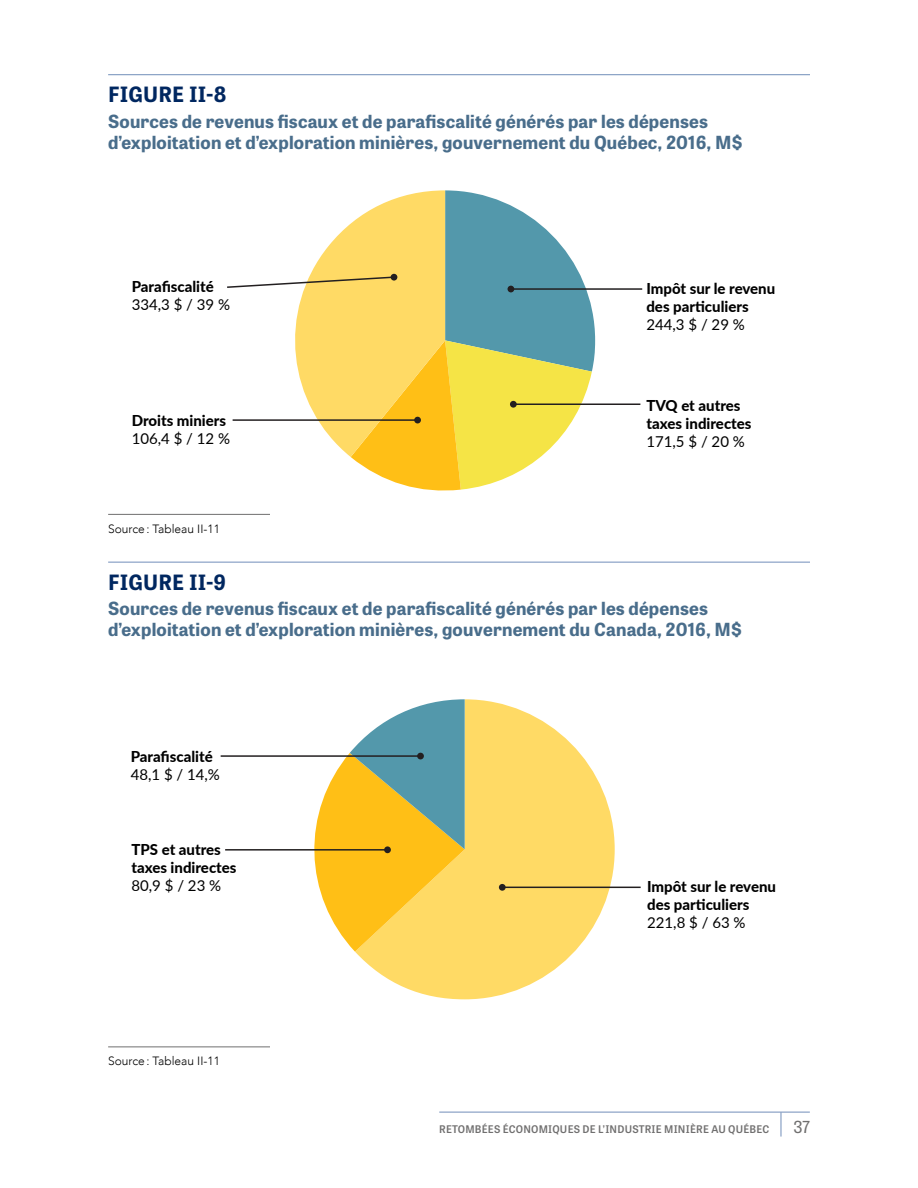
<style>
.page{position:relative;width:918px;height:1188px;background:#fff}
.page>*{position:absolute;margin:0;border:0;box-sizing:border-box;transform-origin:0 0}
.t1{font:700 21px "Tablet Gothic";letter-spacing:.01em;color:#002760}
.t2{font:700 18px/21px "Tablet Gothic";letter-spacing:.01em;color:#496d8b}
.t3{font:16.5px "Tablet Gothic";color:#706f6f}
.t4{font:800 15px/18px "Lato";color:#000}
.t5{font:15px "Lato";color:#000}
.t6{font:300 12px "Avenir";color:#000}
.t7{font:600 10.5px "Tablet Gothic";letter-spacing:.02em;color:#706f6f}
</style>
<div class="page">
<hr style="left:439px;top:1112px;width:371px;height:1px;background:#89a1c5">
<hr style="left:780px;top:1112px;width:2px;height:25px;background:#89a1c5">
<hr style="left:108px;top:74px;width:702px;height:1px;background:#89a1c5">
<hr style="left:108px;top:514px;width:162px;height:1px;background:#706f6f">
<hr style="left:108px;top:562px;width:702px;height:1px;background:#89a1c5">
<hr style="left:108px;top:1047px;width:162px;height:1px;background:#706f6f">
<hr style="left:513px;top:403px;width:127px;height:2px;background:#231f20">
<hr style="left:511px;top:288px;width:131px;height:2px;background:#231f20">
<svg style="left:227px;top:190px;width:368px;height:301px"></svg>
<svg style="left:355px;top:699px;width:260px;height:300px;fill:#ffda65"></svg>
<svg style="left:314px;top:699px;width:151px;height:253px"></svg>
<hr style="left:221px;top:755px;width:200px;height:2px;background:#231f20">
<div style="left:417px;top:753px;width:7px;height:6px;background:#231f20;border-radius:50%"></div>
<hr style="left:225px;top:849px;width:163px;height:2px;background:#231f20">
<div style="left:384px;top:846px;width:7px;height:7px;background:#231f20;border-radius:50%"></div>
<hr style="left:502px;top:887px;width:139px;height:1px;background:#231f20">
<div style="left:499px;top:884px;width:7px;height:7px;background:#231f20;border-radius:50%"></div>
<p class="t1" style="left:108px;top:80px;width:120px">FIGURE II-8</p>
<p class="t2" style="left:108px;top:110px;width:636px">Sources de revenus fiscaux et de parafiscalité générés par les dépenses d’exploitation et d’exploration minières, gouvernement du Québec, 2016, M$</p>
<p class="t4" style="left:132px;top:277px;width:84px">Parafiscalité</p>
<p class="t5" style="left:132px;top:294px;width:100px">334,3 $ / 39 %</p>
<p class="t4" style="left:132px;top:411px;width:96px">Droits miniers</p>
<p class="t5" style="left:132px;top:428px;width:100px">106,4 $ / 12 %</p>
<p class="t6" style="left:108px;top:522px;width:113px">Source: Tableau II-11</p>
<p class="t4" style="left:646px;top:279px;width:130px">Impôt sur le revenu des particuliers</p>
<p class="t5" style="left:646px;top:314px;width:100px">244,3 $ / 29 %</p>
<p class="t4" style="left:646px;top:396px;width:107px">TVQ et autres taxes indirectes</p>
<p class="t5" style="left:646px;top:431px;width:100px">171,5 $ / 20 %</p>
<p class="t1" style="left:108px;top:567px;width:119px">FIGURE II-9</p>
<p class="t2" style="left:108px;top:597px;width:635px">Sources de revenus fiscaux et de parafiscalité générés par les dépenses d’exploitation et d’exploration minières, gouvernement du Canada, 2016, M$</p>
<p class="t4" style="left:131px;top:747px;width:84px">Parafiscalité</p>
<p class="t5" style="left:131px;top:764px;width:91px">48,1 $ / 14,%</p>
<p class="t4" style="left:131px;top:840px;width:107px">TPS et autres taxes indirectes</p>
<p class="t5" style="left:131px;top:875px;width:91px">80,9 $ / 23 %</p>
<p class="t4" style="left:647px;top:877px;width:130px">Impôt sur le revenu des particuliers</p>
<p class="t5" style="left:647px;top:912px;width:100px">221,8 $ / 63 %</p>
<p class="t6" style="left:108px;top:1054px;width:113px">Source: Tableau II-11</p>
<p class="t7" style="left:439px;top:1121px;width:332px">RETOMBÉES ÉCONOMIQUES DE L’INDUSTRIE MINIÈRE AU QUÉBEC</p>
<p class="t3" style="left:793px;top:1115px;width:18px">37</p>
</div>
